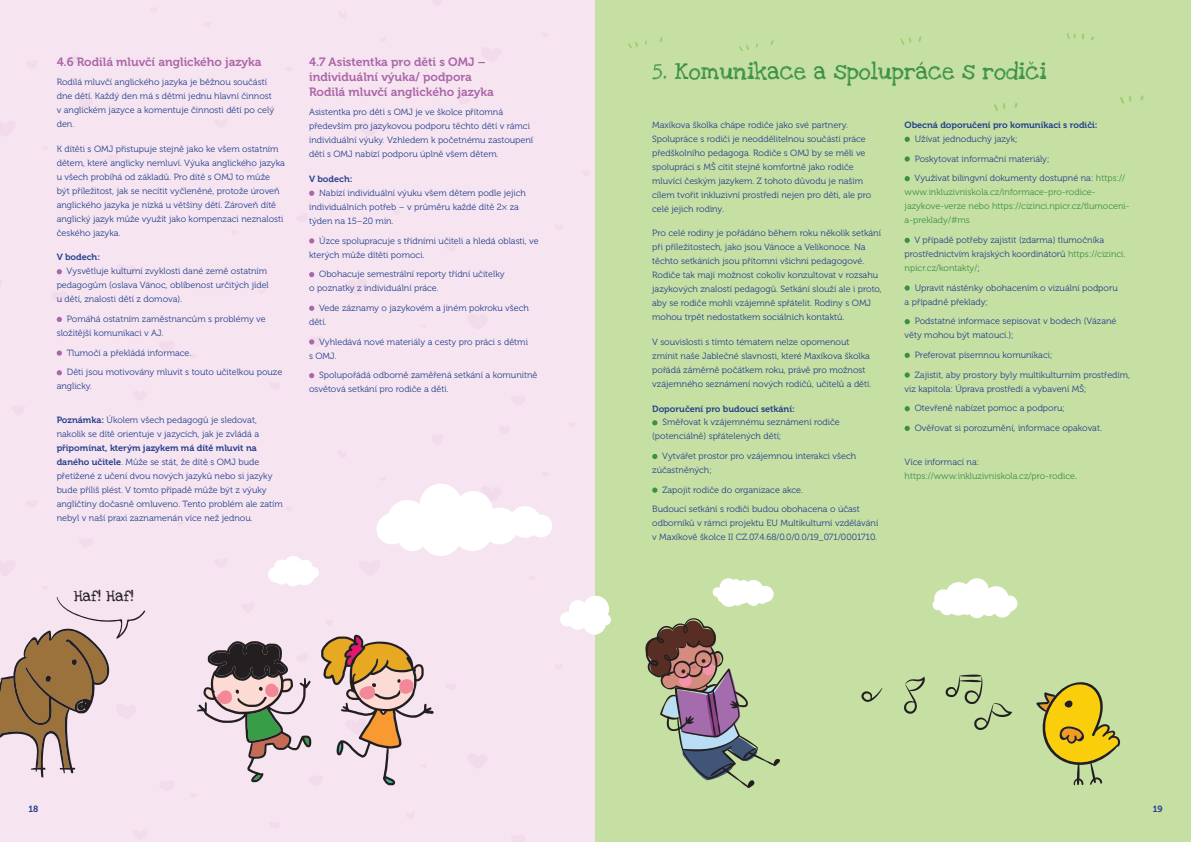
<style>
.page{position:relative;width:1191px;height:842px;background:#fff}
.page>*{position:absolute;margin:0;border:0;box-sizing:border-box;transform-origin:0 0}
.t1{font:24px "Love Ya Like A Sister";color:#399046}
.t2{font:16px "Love Ya Like A Sister";color:#231f20}
.t3{font:12px/15px "Museo 700";color:#ac66aa}
.t4{font:9px/14px "Museo 300";color:#253f8e}
.t5{font:9px/14px "Museo 300";color:#399046}
.t6{font:9px "Museo 700";color:#253f8e}
.s1{font-family:"Museo 700"}
.s2{color:#399046}
.s3{color:#253f8e}
</style>
<div class="page">
<div style="left:0;top:0;width:595px;height:842px;background:#f6e5f0"></div>
<svg style="left:57px;top:269px;width:5px;height:5px"></svg>
<svg style="left:57px;top:317px;width:5px;height:5px"></svg>
<svg style="left:57px;top:350px;width:5px;height:6px"></svg>
<svg style="left:57px;top:370px;width:5px;height:5px"></svg>
<svg style="left:309px;top:191px;width:5px;height:5px"></svg>
<svg style="left:309px;top:238px;width:5px;height:6px"></svg>
<svg style="left:309px;top:272px;width:5px;height:5px"></svg>
<svg style="left:309px;top:306px;width:5px;height:5px"></svg>
<svg style="left:309px;top:339px;width:6px;height:6px"></svg>
<svg style="left:309px;top:373px;width:5px;height:5px"></svg>
<div style="left:595px;top:0;width:596px;height:842px;background:#c6e0a3"></div>
<svg style="left:1120px;top:95px;width:11px;height:9px"></svg>
<svg style="left:1140px;top:95px;width:3px;height:5px"></svg>
<svg style="left:994px;top:103px;width:11px;height:8px"></svg>
<svg style="left:900px;top:37px;width:11px;height:8px"></svg>
<svg style="left:918px;top:36px;width:3px;height:6px"></svg>
<svg style="left:1067px;top:33px;width:8px;height:6px"></svg>
<svg style="left:628px;top:42px;width:10px;height:6px"></svg>
<svg style="left:739px;top:45px;width:10px;height:6px"></svg>
<svg style="left:652px;top:420px;width:5px;height:5px"></svg>
<svg style="left:652px;top:454px;width:5px;height:5px"></svg>
<svg style="left:652px;top:487px;width:5px;height:6px"></svg>
<svg style="left:904px;top:137px;width:5px;height:5px"></svg>
<svg style="left:904px;top:156px;width:5px;height:6px"></svg>
<svg style="left:904px;top:176px;width:5px;height:5px"></svg>
<svg style="left:904px;top:238px;width:5px;height:5px"></svg>
<svg style="left:904px;top:285px;width:5px;height:6px"></svg>
<svg style="left:904px;top:319px;width:5px;height:5px"></svg>
<svg style="left:904px;top:353px;width:5px;height:5px"></svg>
<svg style="left:904px;top:372px;width:5px;height:6px"></svg>
<svg style="left:904px;top:406px;width:5px;height:5px"></svg>
<svg style="left:904px;top:426px;width:5px;height:5px"></svg>
<svg style="left:0;top:597px;width:146px;height:181px"></svg>
<svg style="left:1036px;top:682px;width:84px;height:103px"></svg>
<svg style="left:945px;top:674px;width:67px;height:56px"></svg>
<svg style="left:861px;top:688px;width:21px;height:14px"></svg>
<svg style="left:904px;top:677px;width:20px;height:37px"></svg>
<svg style="left:645px;top:618px;width:135px;height:170px"></svg>
<svg style="left:197px;top:635px;width:237px;height:151px"></svg>
<svg style="left:376px;top:484px;width:176px;height:72px"></svg>
<svg style="left:932px;top:578px;width:85px;height:40px"></svg>
<svg style="left:268px;top:556px;width:51px;height:30px"></svg>
<svg style="left:560px;top:596px;width:51px;height:39px"></svg>
<svg style="left:712px;top:578px;width:61px;height:29px"></svg>
<h3 class="t3" style="left:57px;top:54px;width:206px">4.6 Rodilá mluvčí anglického jazyka</h3>
<p class="t4" style="left:57px;top:75px;width:219px">Rodilá mluvčí anglického jazyka je běžnou součástí dne dětí. Každý den má s dětmi jednu hlavní činnost v anglickém jazyce a komentuje činnosti dětí po celý den.</p>
<p class="t4" style="left:57px;top:142px;width:230px">K dítěti s OMJ přistupuje stejně jako ke všem ostatním dětem, které anglicky nemluví. Výuka anglického jazyka u všech probíhá od základů. Pro dítě s OMJ to může být příležitost, jak se necítit vyčleněné, protože úroveň anglického jazyka je nízká u většiny dětí. Zároveň dítě anglický jazyk může využít jako kompenzaci neznalosti českého jazyka.</p>
<p class="t6" style="left:57px;top:252px;width:45px">V bodech:</p>
<p class="t4" style="left:57px;top:264px;width:214px;text-indent:10px">Vysvětluje kulturní zvyklosti dané země ostatním pedagogům (oslava Vánoc, oblíbenost určitých jídel u dětí, znalosti dětí z domova).</p>
<p class="t4" style="left:57px;top:312px;width:211px;text-indent:10px">Pomáhá ostatním zaměstnancům s problémy ve složitější komunikaci v AJ.</p>
<p class="t4" style="left:67px;top:343px;width:217px;line-height:19.7px">Tlumočí a překládá informace.<br>Děti jsou motivovány mluvit s touto učitelkou pouze</p>
<p class="t4" style="left:57px;top:379px;width:37px">anglicky.</p>
<p class="t4" style="left:57px;top:413px;width:204px"><span class="s1">Poznámka:</span> Úkolem všech pedagogů je sledovat, nakolik se dítě orientuje v jazycích, jak je zvládá a</p>
<p class="t6" style="left:57px;top:443px;width:202px">připomínat, kterým jazykem má dítě mluvit na</p>
<p class="t4" style="left:57px;top:455px;width:228px"><span class="s1">daného učitele</span>. Může se stát, že dítě s OMJ bude přetížené z učení dvou nových jazyků nebo si jazyky bude příliš plést. V tomto případě může být z výuky angličtiny dočasně omluveno. Tento problém ale zatím nebyl v naší praxi zaznamenán více než jednou.</p>
<h3 class="t3" style="left:309px;top:54px;width:186px">4.7 Asistentka pro děti s OMJ – individuální výuka/ podpora<br>Rodilá mluvčí anglického jazyka</h3>
<p class="t4" style="left:309px;top:105px;width:226px">Asistentka pro děti s OMJ je ve školce přítomná především pro jazykovou podporu těchto dětí v rámci individuální výuky. Vzhledem k početnému zastoupení dětí s OMJ nabízí podporu úplně všem dětem.</p>
<p class="t6" style="left:309px;top:174px;width:45px">V bodech:</p>
<p class="t4" style="left:309px;top:186px;width:218px;text-indent:10px">Nabízí individuální výuku všem dětem podle jejich individuálních potřeb – v průměru každé dítě 2× za týden na 15–20 min.</p>
<p class="t4" style="left:309px;top:234px;width:231px;text-indent:10px">Úzce spolupracuje s třídními učiteli a hledá oblasti, ve kterých může dítěti pomoci.</p>
<p class="t4" style="left:309px;top:267px;width:197px;text-indent:10px">Obohacuje semestrální reporty třídní učitelky o poznatky z individuální práce.</p>
<p class="t4" style="left:309px;top:301px;width:221px;text-indent:10px">Vede záznamy o jazykovém a jiném pokroku všech dětí.</p>
<p class="t4" style="left:309px;top:335px;width:220px;text-indent:10px">Vyhledává nové materiály a cesty pro práci s dětmi s OMJ.</p>
<p class="t4" style="left:309px;top:368px;width:230px;text-indent:10px">Spolupořádá odborně zaměřená setkání a komunitně osvětová setkání pro rodiče a děti.</p>
<h2 class="t2" style="left:74px;top:586px;width:61px">Haf! Haf!</h2>
<h1 class="t1" style="left:652px;top:57px;width:396px">5. Komunikace a spolupráce s rodiči</h1>
<p class="t4" style="left:652px;top:118px;width:221px">Maxíkova školka chápe rodiče jako své partnery.<br>Spolupráce s rodiči je neoddělitelnou součástí práce předškolního pedagoga. Rodiče s OMJ by se měli ve spolupráci s MŠ cítit stejně komfortně jako rodiče mluvící českým jazykem. Z tohoto důvodu je naším cílem tvořit inkluzivní prostředí nejen pro děti, ale pro celé jejich rodiny.</p>
<p class="t4" style="left:652px;top:227px;width:231px">Pro celé rodiny je pořádáno během roku několik setkání při příležitostech, jako jsou Vánoce a Velikonoce. Na těchto setkáních jsou přítomni všichni pedagogové.<br>Rodiče tak mají možnost cokoliv konzultovat v rozsahu jazykových znalostí pedagogů. Setkání slouží ale i proto, aby se rodiče mohli vzájemně spřátelit. Rodiny s OMJ mohou trpět nedostatkem sociálních kontaktů.</p>
<p class="t4" style="left:652px;top:335px;width:221px">V souvislosti s tímto tématem nelze opomenout zmínit naše Jablečné slavnosti, které Maxíkova školka pořádá záměrně počátkem roku, právě pro možnost vzájemného seznámení nových rodičů, učitelů a dětí.</p>
<p class="t6" style="left:652px;top:403px;width:144px">Doporučení pro budoucí setkání:</p>
<p class="t4" style="left:652px;top:415px;width:189px;text-indent:10px">Směřovat k vzájemnému seznámení rodiče (potenciálně) spřátelených dětí;</p>
<p class="t4" style="left:652px;top:449px;width:206px;text-indent:10px">Vytvářet prostor pro vzájemnou interakci všech zúčastněných;</p>
<p class="t4" style="left:652px;top:480px;width:209px;line-height:19.7px;text-indent:10px">Zapojit rodiče do organizace akce.<br>Budoucí setkání s rodiči budou obohacena o účast</p>
<p class="t4" style="left:652px;top:516px;width:228px">odborníků v rámci projektu EU Multikulturní vzdělávání v Maxíkově školce II CZ.07.4.68/0.0/0.0/19_071/0001710.</p>
<p class="t6" style="left:904px;top:120px;width:194px">Obecná doporučení pro komunikaci s rodiči:</p>
<p class="t4" style="left:914px;top:129px;width:212px;line-height:19.7px">Užívat jednoduchý jazyk;<br>Poskytovat informační materiály;<br>Využívat bilingvní dokumenty dostupné na: <span class="s2">https://</span></p>
<p class="t5" style="left:904px;top:185px;width:227px">www.inkluzivniskola.cz/informace-pro-rodice&shy;jazykove-verze nebo https://cizinci.npicr.cz/tlumoceni&shy;a-preklady/#ms</p>
<p class="t4" style="left:904px;top:233px;width:222px;text-indent:10px">V případě potřeby zajistit (zdarma) tlumočníka prostřednictvím krajských koordinátorů <span class="s2">https://cizinci. npicr.cz/kontakty/</span>;</p>
<p class="t4" style="left:904px;top:281px;width:215px;text-indent:10px">Upravit nástěnky obohacením o vizuální podporu a případně překlady;</p>
<p class="t4" style="left:904px;top:314px;width:213px;text-indent:10px">Podstatné informace sepisovat v bodech (Vázané věty mohou být matoucí.);</p>
<p class="t4" style="left:914px;top:345px;width:217px;line-height:19.7px">Preferovat písemnou komunikaci;<br>Zajistit, aby prostory byly multikulturním prostředím,</p>
<p class="t4" style="left:914px;top:379px;width:189px;line-height:19.7px;text-indent:-10px">viz kapitola: Úprava prostředí a vybavení MŠ;<br>Otevřeně nabízet pomoc a podporu;<br>Ověřovat si porozumění, informace opakovat.</p>
<p class="t5" style="left:904px;top:455px;width:174px"><span class="s3">Více informací na: </span>https://www.inkluzivniskola.cz/pro-rodice<span class="s3">.</span></p>
<p class="t6" style="left:28px;top:804px;width:11px">18</p>
<p class="t6" style="left:1152px;top:804px;width:11px">19</p>
</div>
